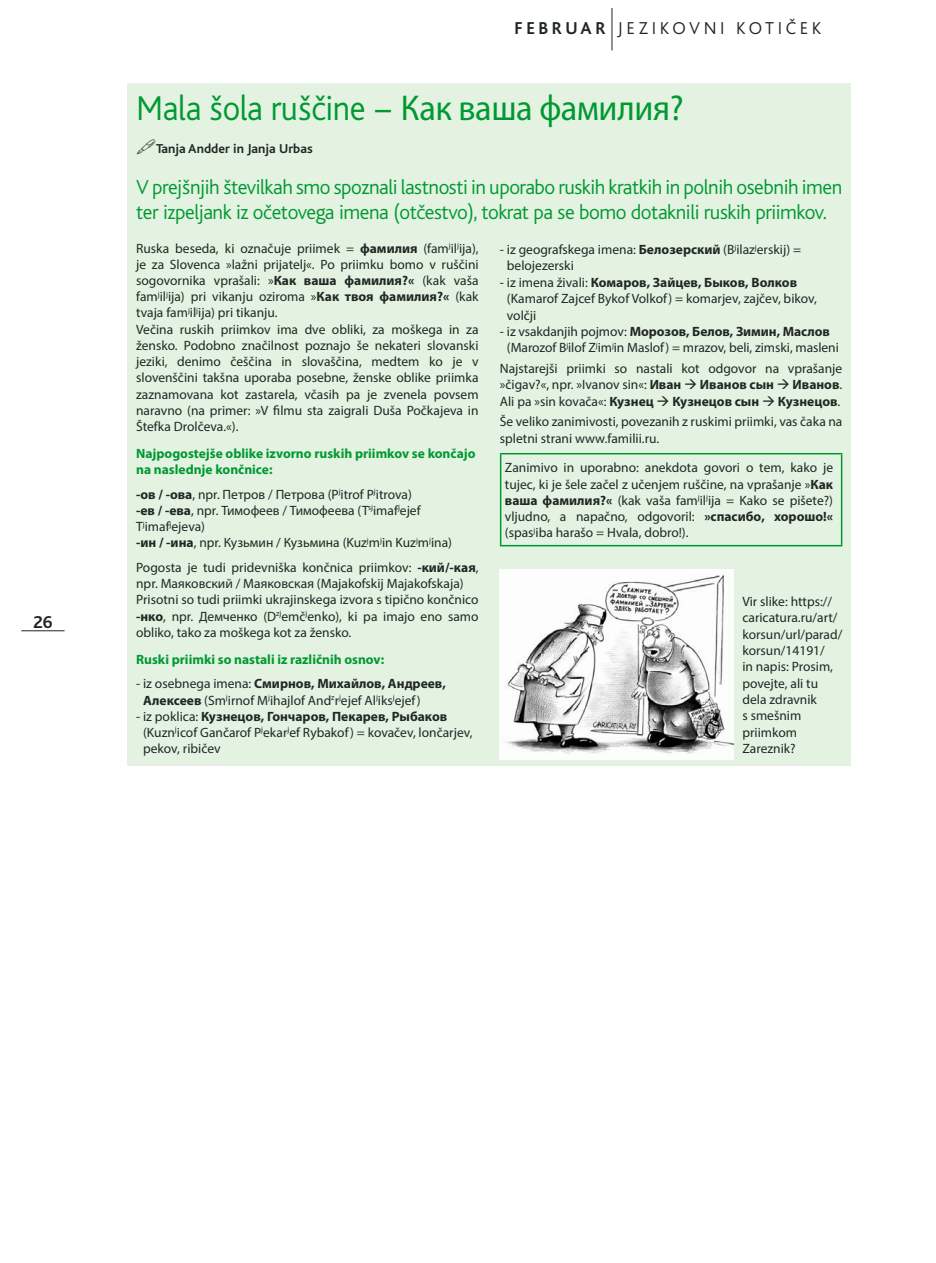
<style>
.page{position:relative;width:936px;height:1263px;background:#fff}
.page>*{position:absolute;margin:0;border:0;box-sizing:border-box;transform-origin:0 0}
.t1{font:300 36px "Bliss BU";letter-spacing:-.01em;color:#009931;scale:.95 1}
.t2{font:300 21px/25.2px "Bliss BU";letter-spacing:-.02em;color:#009931}
.t3{font:300 18px "Bliss BU";letter-spacing:.2em;color:#202724}
.t4{font:700 18px "Bliss BU";letter-spacing:.2em;color:#202724}
.t5{font:13.5px/16.2px "Myriad Pro";color:#202724}
.t6{font:700 13.5px/16.2px "Myriad Pro";color:#009931}
.t7{font:700 13.5px "Bliss BU";color:#202724}
.s1{font-family:"Myriad Pro";font-weight:400}
.s2{font-weight:700}
</style>
<div class="page">
<div style="left:128px;top:83px;width:722px;height:683px;background:#e4f2e2"></div>
<hr style="left:500px;top:453px;width:342px;height:1px;background:#009931">
<hr style="left:500px;top:454px;width:1px;height:91px;background:#009931">
<hr style="left:840px;top:454px;width:2px;height:91px;background:#009931">
<hr style="left:500px;top:545px;width:342px;height:1px;background:#009931">
<img style="left:500px;top:570px;width:234px;height:190px">
<hr style="left:21px;top:630px;width:44px;height:1px;background:#202724">
<hr style="left:611px;top:8px;width:1px;height:42px;background:#202724">
<h3 class="t4" style="left:33px;top:612px;width:21px">26</h3>
<h3 class="t4" style="left:514px;top:19px;width:93px">FEBRUAR</h3>
<h3 class="t3" style="left:617px;top:18px;width:205px">JEZIKOVNI KOTIČEK</h3>
<h1 class="t1" style="left:136px;top:89px;width:577px">Mala šola ruščine – <span class="s1">Как ваша фамилия?</span></h1>
<p class="t7" style="left:156px;top:141px;width:158px">Tanja Andder in Janja Urbas</p>
<h2 class="t2" style="left:136px;top:175px;width:707px">V prejšnjih številkah smo spoznali lastnosti in uporabo ruskih kratkih in polnih osebnih imen ter izpeljank iz očetovega imena (otčestvo), tokrat pa se bomo dotaknili ruskih priimkov.</h2>
<p class="t5" style="left:136px;top:240px;width:344px">Ruska beseda, ki označuje priimek = <span class="s2">фамилия</span> (fam<sup>j</sup>il<sup>j</sup>ija), je za Slovenca »lažni prijatelj«. Po priimku bomo v ruščini sogovornika vprašali: »<span class="s2">Как ваша фамилия?«</span> (kak vaša fam<sup>j</sup>il<sup>j</sup>ija) pri vikanju oziroma »<span class="s2">Как твоя фамилия?«</span> (kak tvaja fam<sup>j</sup>il<sup>j</sup>ija) pri tikanju.<br>Večina ruskih priimkov ima dve obliki, za moškega in za žensko. Podobno značilnost poznajo še nekateri slovanski jeziki, denimo češčina in slovaščina, medtem ko je v slovenščini takšna uporaba posebne, ženske oblike priimka zaznamovana kot zastarela, včasih pa je zvenela povsem naravno (na primer: »V filmu sta zaigrali Duša Počkajeva in Štefka Drolčeva.«).</p>
<p class="t6" style="left:136px;top:445px;width:341px">Najpogostejše oblike izvorno ruskih priimkov se končajo na naslednje končnice:</p>
<p class="t5" style="left:136px;top:486px;width:317px"><span class="s2">-ов / -ова</span>, npr. Петров / Петрова (P<sup>j</sup>itrof P<sup>j</sup>itrova)<br><span class="s2">-ев / -ева</span>, npr. Тимофеев / Тимофеева (T<sup>sj</sup>imaf<sup>j</sup>ejef T<sup>j</sup>imaf<sup>j</sup>ejeva)<br><span class="s2">-ин / -ина</span>, npr. Кузьмин / Кузьмина (Kuz<sup>j</sup>m<sup>j</sup>in Kuz<sup>j</sup>m<sup>j</sup>ina)</p>
<p class="t5" style="left:136px;top:559px;width:344px">Pogosta je tudi pridevniška končnica priimkov: <span class="s2">-кий/-кая</span>, npr. Маяковский / Маяковская (Majakofskij Majakofskaja)<br>Prisotni so tudi priimki ukrajinskega izvora s tipično končnico <span class="s2">-нко</span>, npr. Демченко (D<sup>zj</sup>emč<sup>j</sup>enko), ki pa imajo eno samo obliko, tako za moškega kot za žensko.</p>
<p class="t6" style="left:136px;top:651px;width:250px">Ruski priimki so nastali iz različnih osnov:</p>
<p class="t5" style="left:143px;top:675px;width:304px;text-indent:-7px">- iz osebnega imena: <span class="s2">Смирнов, Михайлов, Андреев,<br>Алексеев</span> (Sm<sup>j</sup>irnof M<sup>j</sup>ihajlof And<sup>z</sup>r<sup>j</sup>ejef Al<sup>j</sup>iks<sup>j</sup>ejef)</p>
<p class="t5" style="left:143px;top:708px;width:331px;text-indent:-7px">- iz poklica: <span class="s2">Кузнецов, Гончаров, Пекарев, Рыбаков </span>(Kuzn<sup>j</sup>icof Gančarof P<sup>j</sup>ekar<sup>j</sup>ef Rybakof) = kovačev, lončarjev, pekov, ribičev</p>
<p class="t5" style="left:507px;top:241px;width:296px;text-indent:-7px">- iz geografskega imena: <span class="s2">Белозерский</span> (B<sup>j</sup>ilaz<sup>j</sup>erskij) = belojezerski</p>
<p class="t5" style="left:507px;top:274px;width:311px;text-indent:-7px">- iz imena živali: <span class="s2">Комаров, Зайцев, Быков, Волков </span>(Kamarof Zajcef Bykof Volkof) = komarjev, zajčev, bikov, volčji</p>
<p class="t5" style="left:507px;top:323px;width:333px;text-indent:-7px">- iz vsakdanjih pojmov: <span class="s2">Морозов, Белов, Зимин, Маслов </span>(Marozof B<sup>j</sup>ilof Z<sup>j</sup>im<sup>j</sup>in Maslof) = mrazov, beli, zimski, masleni</p>
<p class="t5" style="left:500px;top:360px;width:344px;text-align:justify">Najstarejši priimki so nastali kot odgovor na vprašanje »čigav?«, npr. »Ivanov sin«: <span class="s2">Иван</span> → <span class="s2">Иванов сын</span> → <span class="s2">Иванов</span>.<br>Ali pa »sin kovača«: <span class="s2">Кузнец</span> → <span class="s2">Кузнецов сын</span> → <span class="s2">Кузнецов</span>.</p>
<p class="t5" style="left:500px;top:413px;width:344px">Še veliko zanimivosti, povezanih z ruskimi priimki, vas čaka na spletni strani www.familii.ru.</p>
<p class="t5" style="left:505px;top:459px;width:330px;text-align:justify">Zanimivo in uporabno: anekdota govori o tem, kako je tujec, ki je šele začel z učenjem ruščine, na vprašanje »<span class="s2">Как ваша фамилия?«</span> (kak vaša fam<sup>j</sup>il<sup>j</sup>ija = Kako se pišete?) vljudno, a napačno, odgovoril: <span class="s2">»спасибо, хорошо!« </span>(spas<sup>j</sup>iba harašo = Hvala, dobro!).</p>
<p class="t5" style="left:742px;top:593px;width:101px">Vir slike: https:// caricatura.ru/art/ korsun/url/parad/ korsun/14191/<br>in napis: Prosim, povejte, ali tu dela zdravnik<br>s smešnim priimkom<br>Zareznik?</p>
</div>
